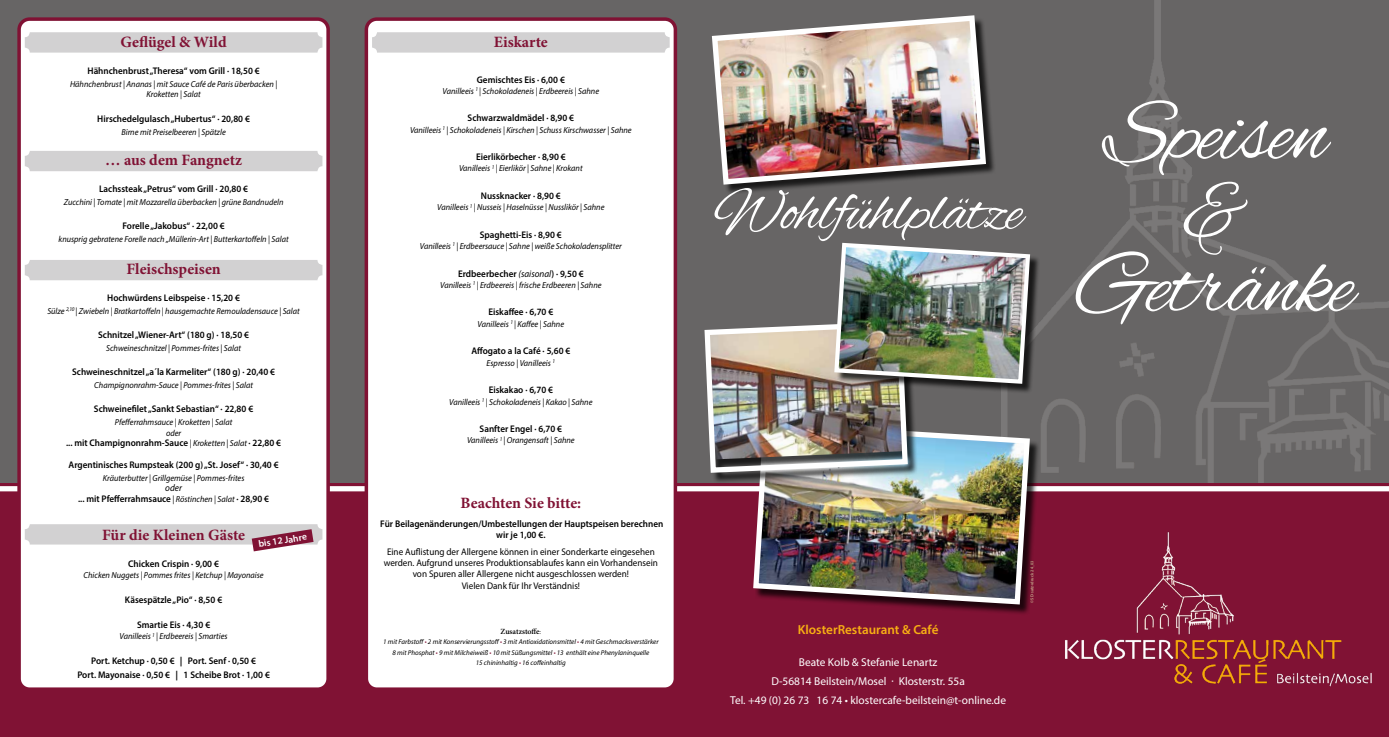
<style>
.page{position:relative;width:1389px;height:737px;background:#676565}
.page>*{position:absolute;margin:0;border:0;box-sizing:border-box;transform-origin:0 0}
.t1{font:91.88px/84.7px "Alex Brush";letter-spacing:-.01em;color:#fff;text-align:center;scale:.95 1}
.t2{font:63px "Alex Brush";letter-spacing:-.01em;color:#fff;scale:.95 1}
.t3{font:700 15.75px "Minion Pro";color:#801234}
.t4{font:600 13.12px "Myriad Pro";color:#f8af13}
.t5{font:11.38px/19.2px "Myriad Pro";color:#fff;text-align:center}
.t6{font:600 9.62px/11.4px "Myriad Pro";color:#000;text-align:center;scale:.95 1}
.t7{font:9.62px/11.4px "Myriad Pro";color:#000;text-align:center;scale:.95 1}
.t8{font:600 9.62px "Myriad Pro";color:#fff}
.t9{font:italic 8.75px/10.5px "Myriad Pro";color:#000;text-align:center;scale:.95 1}
.t10{font:600 7.88px "Minion Pro";letter-spacing:-.005em;color:#000}
.t11{font:italic 7px/10.5px "Myriad Pro";color:#000;text-align:center}
.t12{font:600 4.38px "Myriad Pro";color:#c8ad8e;scale:.95 1}
.s1{font-weight:400;font-style:italic;font-size:8.75px}
.s2{font-weight:400;font-style:italic}
.s3{font-family:"Avenir Next Condensed"}
.s4{font-weight:400;font-size:7px}
.s5{color:#801234}
</style>
<div class="page">
<img style="left:1040px;top:0;width:349px;height:484px">
<div style="left:0;top:484px;width:1389px;height:253px;background:#801234"></div>
<img style="left:1065px;top:532px;width:307px;height:155px">
<div style="left:0;top:486px;width:1389px;height:5px;background:#fff"></div>
<div style="left:19px;top:19px;width:309px;height:670px;background:#fff;border-radius:10px"></div>
<div style="left:17px;top:17px;width:313px;height:674px;border:4px solid #801234;border-radius:10px"></div>
<div style="left:366px;top:19px;width:309px;height:670px;background:#fff;border-radius:10px"></div>
<div style="left:365px;top:17px;width:312px;height:674px;border:4px solid #801234;border-radius:10px"></div>
<div style="left:713px;top:17px;width:284px;height:178px;background:#000;opacity:.75"></div>
<img style="left:711px;top:15px;width:278px;height:172px">
<div style="left:755px;top:424px;width:286px;height:191px;background:#000;opacity:.75"></div>
<img style="left:750px;top:424px;width:283px;height:183px">
<div style="left:706px;top:323px;width:212px;height:160px;background:#000;opacity:.75"></div>
<div style="left:836px;top:244px;width:204px;height:150px;background:#000;opacity:.75"></div>
<img style="left:704px;top:242px;width:328px;height:233px">
<div style="left:25px;top:32px;width:297px;height:21px;background:#d2d1d2;border-radius:5px"></div>
<div style="left:372px;top:32px;width:298px;height:21px;background:#d2d1d2;border-radius:5px"></div>
<div style="left:25px;top:151px;width:297px;height:20px;background:#d2d1d2;border-radius:5px"></div>
<div style="left:25px;top:260px;width:297px;height:20px;background:#d2d1d2;border-radius:5px"></div>
<div style="left:25px;top:524px;width:297px;height:20px;background:#d2d1d2;border-radius:5px"></div>
<svg style="left:252px;top:529px;width:62px;height:22px"></svg>
<h3 class="t3" style="left:121px;top:31px;width:108px">Geflügel &amp; Wild</h3>
<p class="t6" style="left:88px;top:65px;width:183px">Hähnchenbrust „Theresa“ vom Grill · 18,50 €</p>
<p class="t9" style="left:70px;top:79px;width:220px">Hähnchenbrust | Ananas | mit Sauce Café de Paris überbacken |<br>Kroketten | Salat</p>
<p class="t6" style="left:97px;top:112px;width:162px">Hirschedelgulasch „Hubertus“ · 20,80 €</p>
<p class="t9" style="left:121px;top:126px;width:111px">Birne mit Preiselbeeren | Spätzle</p>
<h3 class="t3" style="left:105px;top:149px;width:138px">… aus dem Fangnetz</h3>
<p class="t6" style="left:99px;top:182px;width:158px">Lachssteak „Petrus“ vom Grill · 20,80 €</p>
<p class="t9" style="left:64px;top:196px;width:233px">Zucchini | Tomate | mit Mozzarella überbacken | grüne Bandnudeln</p>
<p class="t6" style="left:123px;top:219px;width:109px">Forelle „Jakobus“ · 22,00 €</p>
<p class="t9" style="left:59px;top:233px;width:244px">knusprig gebratene Forelle nach „Müllerin-Art | Butterkartoffeln | Salat</p>
<h3 class="t3" style="left:126px;top:258px;width:96px">Fleischspeisen</h3>
<p class="t6" style="left:107px;top:292px;width:141px">Hochwürdens Leibspeise · 15,20 €</p>
<p class="t9" style="left:47px;top:306px;width:267px">Sülze <sup>2,10</sup> | Zwiebeln | Bratkartoffeln | hausgemachte Remouladensauce | Salat</p>
<p class="t6" style="left:98px;top:329px;width:160px">Schnitzel „Wiener-Art“ (180 g) · 18,50 €</p>
<p class="t9" style="left:106px;top:343px;width:144px">Schweineschnitzel | Pommes-frites | Salat</p>
<p class="t6" style="left:72px;top:366px;width:215px">Schweineschnitzel „a´la Karmeliter“ (180 g) · 20,40 €</p>
<p class="t9" style="left:94px;top:380px;width:169px">Champignonrahm-Sauce | Pommes-frites | Salat</p>
<p class="t6" style="left:94px;top:403px;width:169px">Schweinefilet „Sankt Sebastian“ · 22,80 €</p>
<p class="t9" style="left:115px;top:417px;width:125px">Pfefferrahmsauce | Kroketten | Salat oder</p>
<p class="t6" style="left:66px;top:437px;width:228px">... mit Champignonrahm-Sauce <span class="s1">| Kroketten | Salat</span> · 22,80 €</p>
<p class="t6" style="left:69px;top:458px;width:223px">Argentinisches Rumpsteak (200 g) „St. Josef“ · 30,40 €</p>
<p class="t9" style="left:103px;top:472px;width:151px">Kräuterbutter | Grillgemüse | Pommes-frites</p>
<p class="t6" style="left:78px;top:482px;width:203px;line-height:10.5px"><span class="s2">oder<br></span>... mit Pfefferrahmsauce <span class="s1">| Röstinchen | Salat</span> · 28,90 €</p>
<h3 class="t3" style="left:102px;top:524px;width:144px">Für die Kleinen Gäste</h3>
<p class="t6" style="left:128px;top:557px;width:97px">Chicken Crispin · 9,00 €</p>
<p class="t9" style="left:84px;top:569px;width:191px">Chicken Nuggets | Pommes frites | Ketchup | Mayonaise</p>
<p class="t6" style="left:125px;top:593px;width:104px">Käsespätzle „Pio“ · 8,50 €</p>
<p class="t6" style="left:137px;top:619px;width:79px">Smartie Eis · 4,30 €</p>
<p class="t9" style="left:120px;top:631px;width:115px">Vanilleeis <sup>1</sup> | Erdbeereis | Smarties</p>
<p class="t6" style="left:77px;top:653px;width:204px;line-height:13.8px">Port. Ketchup · 0,50 € <span class="s3">|</span> Port. Senf · 0,50 €<br>Port. Mayonaise · 0,50 € <span class="s3">|</span> 1 Scheibe Brot · 1,00 €</p>
<p class="t8" style="left:258px;top:538px;width:50px;rotate:-9deg">bis 12 Jahre</p>
<h3 class="t3" style="left:494px;top:31px;width:55px">Eiskarte</h3>
<p class="t6" style="left:477px;top:73px;width:94px">Gemischtes Eis · 6,00 €</p>
<p class="t9" style="left:443px;top:85px;width:166px">Vanilleeis <sup>1</sup> | Schokoladeneis | Erdbeereis | Sahne</p>
<p class="t6" style="left:468px;top:112px;width:114px">Schwarzwaldmädel · 8,90 €</p>
<p class="t9" style="left:410px;top:124px;width:235px">Vanilleeis <sup>1</sup> | Schokoladeneis | Kirschen | Schuss Kirschwasser | Sahne</p>
<p class="t6" style="left:476px;top:151px;width:96px">Eierlikörbecher · 8,90 €</p>
<p class="t9" style="left:459px;top:163px;width:131px">Vanilleeis <sup>1</sup> | Eierlikör | Sahne | Krokant</p>
<p class="t6" style="left:481px;top:190px;width:86px">Nussknacker · 8,90 €</p>
<p class="t9" style="left:437px;top:202px;width:178px">Vanilleeis <sup>1</sup> | Nusseis | Haselnüsse | Nusslikör | Sahne</p>
<p class="t6" style="left:480px;top:229px;width:88px">Spaghetti-Eis · 8,90 €</p>
<p class="t9" style="left:420px;top:241px;width:214px">Vanilleeis <sup>1</sup> | Erdbeersauce | Sahne | weiße Schokoladensplitter</p>
<p class="t6" style="left:458px;top:267px;width:134px">Erdbeerbecher <span class="s2">(saisonal</span>) · 9,50 €</p>
<p class="t9" style="left:440px;top:279px;width:171px">Vanilleeis <sup>1</sup> | Erdbeereis | frische Erdbeeren | Sahne</p>
<p class="t6" style="left:488px;top:306px;width:70px">Eiskaffee · 6,70 €</p>
<p class="t9" style="left:478px;top:318px;width:93px">Vanilleeis <sup>1</sup> | Kaffee | Sahne</p>
<p class="t6" style="left:471px;top:345px;width:106px">Affogato a la Café · 5,60 €</p>
<p class="t9" style="left:487px;top:357px;width:74px">Espresso | Vanilleeis <sup>1</sup></p>
<p class="t6" style="left:489px;top:384px;width:69px">Eiskakao · 6,70 €</p>
<p class="t9" style="left:449px;top:396px;width:152px">Vanilleeis <sup>1</sup> | Schokoladeneis | Kakao | Sahne</p>
<p class="t6" style="left:480px;top:423px;width:88px">Sanfter Engel · 6,70 €</p>
<p class="t9" style="left:467px;top:435px;width:115px">Vanilleeis <sup>1</sup> | Orangensaft | Sahne</p>
<h3 class="t3" style="left:460px;top:492px;width:122px">Beachten Sie bitte:</h3>
<p class="t6" style="left:380px;top:518px;width:299px">Für Beilagenänderungen/Umbestellungen der Hauptspeisen berechnen wir je 1,00 €.</p>
<p class="t7" style="left:384px;top:545px;width:290px">Eine Auflistung der Allergene können in einer Sonderkarte eingesehen werden. Aufgrund unseres Produktionsablaufes kann ein Vorhandensein von Spuren aller Allergene nicht ausgeschlossen werden!<br>Vielen Dank für Ihr Verständnis!</p>
<p class="t10" style="left:501px;top:626px;width:42px">Zusatzstoffe<span class="s4">:</span></p>
<p class="t11" style="left:383px;top:636px;width:277px">1 mit Farbstoff <span class="s5">•</span> 2 mit Konservierungsstoff <span class="s5">•</span> 3 mit Antioxidationsmittel <span class="s5">•</span> 4 mit Geschmacksverstärker<br>8 mit Phosphat <span class="s5">•</span> 9 mit Milcheiweiß <span class="s5">•</span> 10 mit Süßungsmittel <span class="s5">•</span> 13 enthält eine Phenylaninquelle<br>15 chininhaltig <span class="s5">•</span> 16 coffeinhaltig</p>
<h2 class="t2" style="left:714px;top:176px;width:327px">Wohlfühlplätze</h2>
<h1 class="t1" style="left:1103px;top:97px;width:237px">Speisen &amp;</h1>
<h1 class="t1" style="left:1077px;top:249px;width:293px">Getränke</h1>
<h3 class="t4" style="left:798px;top:621px;width:142px">KlosterRestaurant &amp; Café</h3>
<h3 class="t5" style="left:730px;top:652px;width:277px">Beate Kolb &amp; Stefanie Lenartz<br>D-56814 Beilstein/Mosel · Klosterstr. 55a<br>Tel. +49 (0) 26 73 16 74 • klostercafe-beilstein@t-online.de</h3>
<p class="t12" style="left:1029px;top:603px;width:46px;rotate:-90deg">© SD-satz+druck 24_03</p>
</div>
